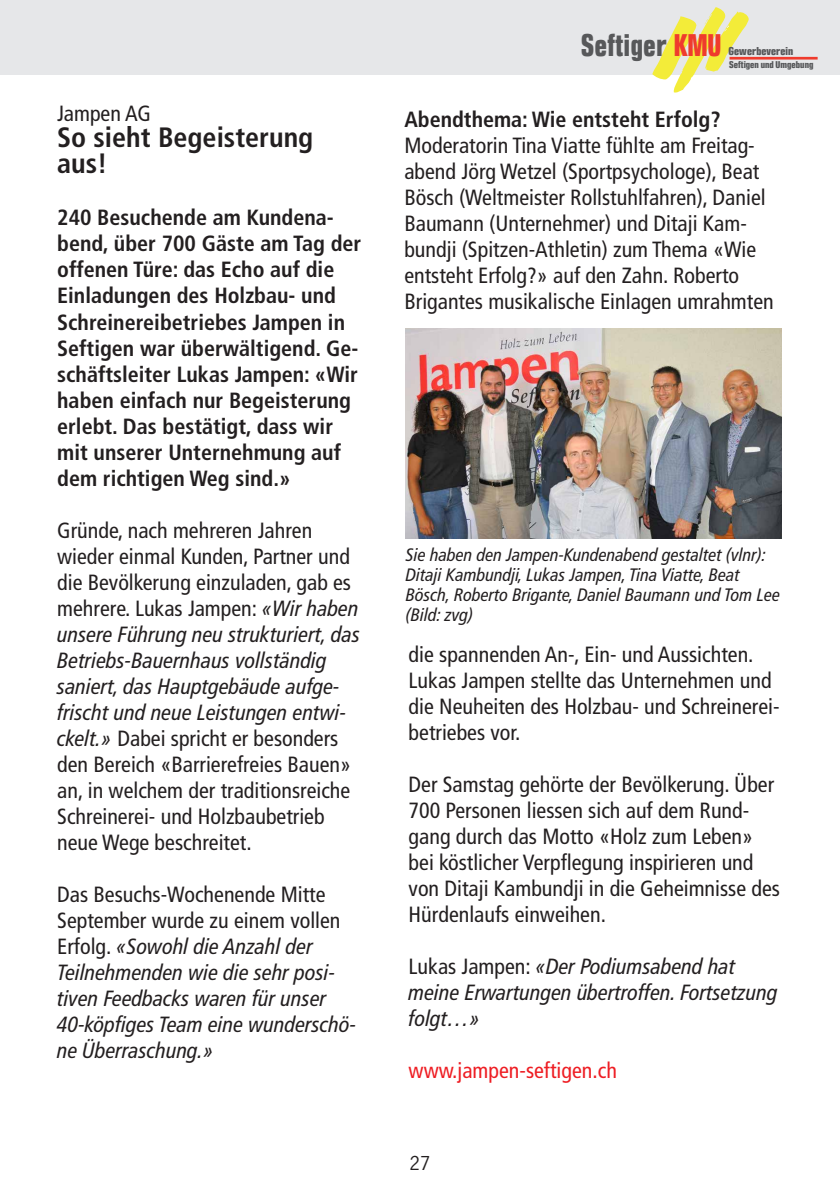
<style>
.page{position:relative;width:840px;height:1191px;background:#fff}
.page>*{position:absolute;margin:0;border:0;box-sizing:border-box;transform-origin:0 0}
.t1{font:29.8px "Valibuk";letter-spacing:.025em;color:#57585a;scale:.88 1}
.t2{font:700 condensed 28px/26px "Frutiger LT Std";color:#231f20}
.t3{font:condensed 22px/26px "Frutiger LT Std";color:#231f20}
.t4{font:700 condensed 22px/26px "Frutiger LT Std";color:#231f20}
.t5{font:italic condensed 22px/26px "Frutiger LT Std";color:#231f20}
.t6{font:condensed 22px "Frutiger LT Std";color:#ee1d23}
.t7{font:italic condensed 18px/20px "Frutiger LT Std";color:#231f20}
.t8{font:18px "News Gothic Std";color:#231f20}
.t9{font:10.8px "Valibuk";letter-spacing:.01em;color:#57585a}
.t10{font:9.4px "Valibuk";letter-spacing:.005em;color:#57585a}
.s1{font-style:italic}
.s2{font-style:normal}
.s3{color:#ef3b2d}
</style>
<div class="page">
<div style="left:0;top:0;width:839px;height:74px;background:#e6e7e9"></div>
<svg style="left:652px;top:7px;width:96px;height:86px"></svg>
<hr style="left:729px;top:57px;width:88px;height:3px;background:#ef3b2d">
<img style="left:405px;top:328px;width:376px;height:211px">
<p class="t3" style="left:57px;top:101px;width:95px">Jampen AG</p>
<p class="t2" style="left:57px;top:125px;width:257px">So sieht Begeisterung aus!</p>
<p class="t4" style="left:57px;top:205px;width:305px">240 Besuchende am Kundena&shy;bend, über 700 Gäste am Tag der offenen Türe: das Echo auf die<br>Einladungen des Holzbau- und<br>Schreinereibetriebes Jampen in<br>Seftigen war überwältigend. Ge&shy;schäftsleiter Lukas Jampen: «Wir haben einfach nur Begeisterung erlebt. Das bestätigt, dass wir mit unserer Unternehmung auf dem richtigen Weg sind.»</p>
<p class="t3" style="left:57px;top:517px;width:304px">Gründe, nach mehreren Jahren wieder einmal Kunden, Partner und die Bevölkerung einzuladen, gab es mehrere. Lukas Jampen: <span class="s1">«Wir haben unsere Führung neu strukturiert, das Betriebs-Bauernhaus vollständig saniert, das Hauptgebäude aufge&shy;frischt und neue Leistungen entwi&shy;ckelt.»</span> Dabei spricht er besonders den Bereich «Barrierefreies Bauen» an, in welchem der traditionsreiche Schreinerei- und Holzbaubetrieb neue Wege beschreitet.</p>
<p class="t5" style="left:57px;top:881px;width:300px"><span class="s2">Das Besuchs-Wochenende Mitte<br>September wurde zu einem vollen<br>Erfolg.</span> «Sowohl die Anzahl der<br>Teilnehmenden wie die sehr posi&shy;tiven Feedbacks waren für unser<br>40-köpfiges Team eine wunderschö&shy;ne Überraschung.»</p>
<h1 class="t1" style="left:580px;top:25px;width:161px">Seftiger <span class="s3">KMU</span></h1>
<p class="t9" style="left:728px;top:44px;width:66px">Gewerbeverein</p>
<p class="t10" style="left:728px;top:58px;width:86px">Seftigen und Umgebung</p>
<p class="t4" style="left:404px;top:106px;width:317px">Abendthema: Wie entsteht Erfolg?</p>
<p class="t3" style="left:404px;top:133px;width:371px">Moderatorin Tina Viatte fühlte am Freitag&shy;abend Jörg Wetzel (Sportpsychologe), Beat Bösch (Weltmeister Rollstuhlfahren), Daniel Baumann (Unternehmer) und Ditaji Kam&shy;bundji (Spitzen-Athletin) zum Thema «Wie entsteht Erfolg?» auf den Zahn. Roberto Brigantes musikalische Einlagen umrahmten</p>
<p class="t7" style="left:405px;top:544px;width:376px">Sie haben den Jampen-Kundenabend gestaltet (vlnr):<br>Ditaji Kambundji, Lukas Jampen, Tina Viatte, Beat Bösch, Roberto Brigante, Daniel Baumann und Tom Lee (Bild: zvg)</p>
<p class="t3" style="left:408px;top:641px;width:372px">die spannenden An-, Ein- und Aussichten.<br>Lukas Jampen stellte das Unternehmen und die Neuheiten des Holzbau- und Schreinerei&shy;betriebes vor.</p>
<p class="t3" style="left:408px;top:771px;width:372px">Der Samstag gehörte der Bevölkerung. Über 700 Personen liessen sich auf dem Rund&shy;gang durch das Motto «Holz zum Leben» bei köstlicher Verpflegung inspirieren und von Ditaji Kambundji in die Geheimnisse des Hürdenlaufs einweihen.</p>
<p class="t5" style="left:408px;top:953px;width:370px"><span class="s2">Lukas Jampen:</span> «Der Podiumsabend hat meine Erwartungen übertroffen. Fortsetzung folgt…»</p>
<p class="t6" style="left:408px;top:1057px;width:210px">www.jampen-seftigen.ch</p>
<p class="t8" style="left:409px;top:1151px;width:22px">27</p>
</div>
